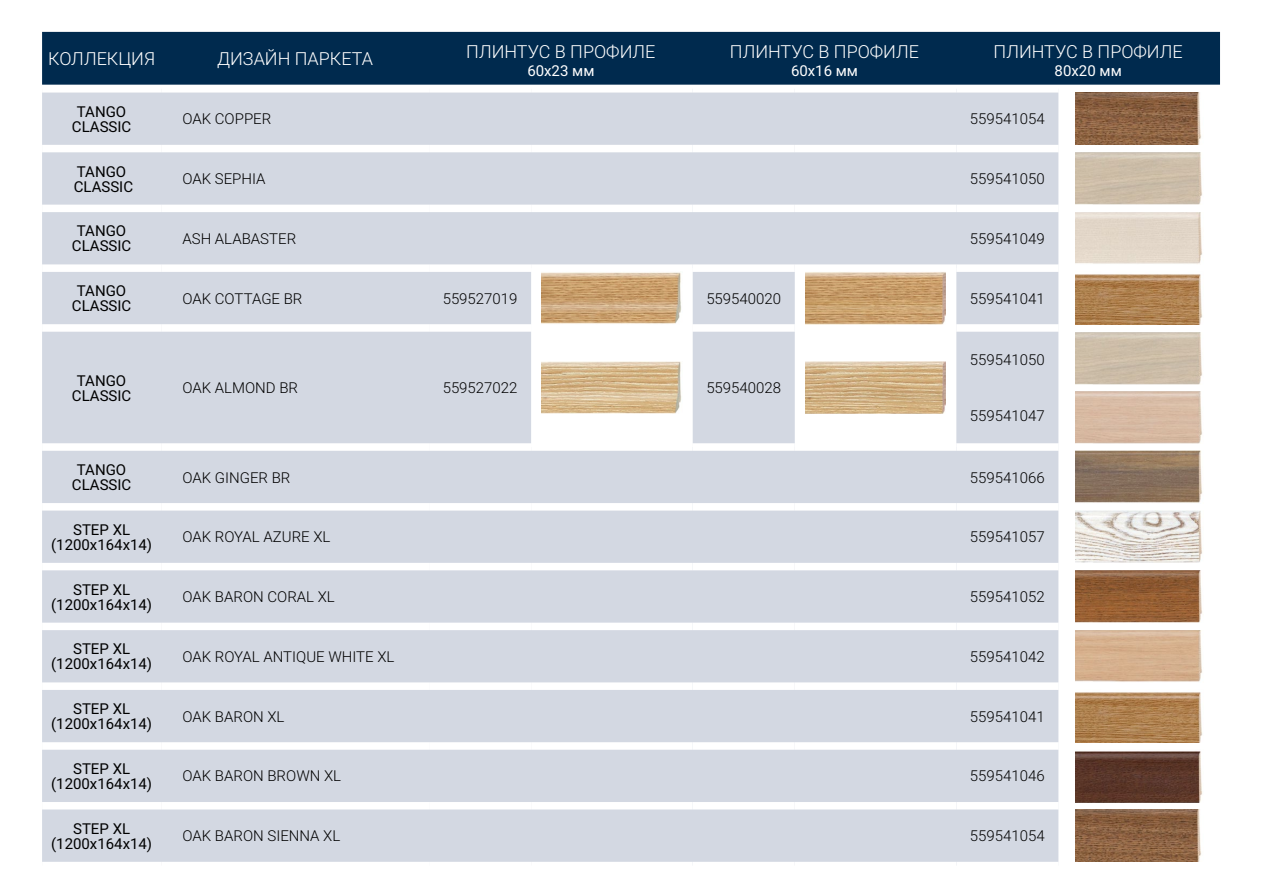
<style>
.page{position:relative;width:1263px;height:893px;background:#fff}
.page>*{position:absolute;margin:0;border:0;box-sizing:border-box;transform-origin:0 0}
.t1{font:300 18px "Roboto";color:#fff}
.t2{font:300 15px "Roboto";color:#000}
.t3{font:15px/15px "Roboto";color:#000;text-align:center}
.t4{font:15px "Roboto";color:#fff}
</style>
<div class="page">
<div style="left:42px;top:93px;width:1016px;height:769px;background:#d3d8e2"></div>
<div style="left:161px;top:503px;width:268px;height:8px;background:#fff"></div>
<div style="left:956px;top:503px;width:102px;height:8px;background:#fff"></div>
<div style="left:161px;top:563px;width:268px;height:7px;background:#fff"></div>
<div style="left:956px;top:563px;width:102px;height:7px;background:#fff"></div>
<div style="left:161px;top:623px;width:268px;height:7px;background:#fff"></div>
<div style="left:956px;top:623px;width:102px;height:7px;background:#fff"></div>
<div style="left:161px;top:682px;width:268px;height:8px;background:#fff"></div>
<div style="left:956px;top:682px;width:102px;height:8px;background:#fff"></div>
<div style="left:161px;top:742px;width:268px;height:8px;background:#fff"></div>
<div style="left:956px;top:742px;width:102px;height:8px;background:#fff"></div>
<div style="left:161px;top:802px;width:268px;height:7px;background:#fff"></div>
<div style="left:956px;top:802px;width:102px;height:7px;background:#fff"></div>
<div style="left:956px;top:324px;width:102px;height:8px;background:#fff"></div>
<div style="left:429px;top:145px;width:102px;height:7px;background:#fff"></div>
<div style="left:429px;top:205px;width:102px;height:7px;background:#fff"></div>
<div style="left:429px;top:503px;width:102px;height:8px;background:#fff"></div>
<div style="left:429px;top:563px;width:102px;height:7px;background:#fff"></div>
<div style="left:429px;top:623px;width:102px;height:7px;background:#fff"></div>
<div style="left:429px;top:682px;width:102px;height:8px;background:#fff"></div>
<div style="left:429px;top:742px;width:102px;height:8px;background:#fff"></div>
<div style="left:429px;top:802px;width:102px;height:7px;background:#fff"></div>
<div style="left:956px;top:443px;width:102px;height:8px;background:#fff"></div>
<div style="left:161px;top:145px;width:268px;height:7px;background:#fff"></div>
<div style="left:161px;top:205px;width:268px;height:7px;background:#fff"></div>
<div style="left:161px;top:264px;width:268px;height:8px;background:#fff"></div>
<div style="left:429px;top:264px;width:102px;height:8px;background:#fff"></div>
<div style="left:161px;top:324px;width:268px;height:8px;background:#fff"></div>
<div style="left:161px;top:443px;width:268px;height:8px;background:#fff"></div>
<div style="left:429px;top:324px;width:102px;height:8px;background:#fff"></div>
<div style="left:429px;top:443px;width:102px;height:8px;background:#fff"></div>
<div style="left:531px;top:324px;width:162px;height:8px;background:#fff"></div>
<div style="left:693px;top:324px;width:102px;height:8px;background:#fff"></div>
<div style="left:795px;top:324px;width:161px;height:8px;background:#fff"></div>
<div style="left:42px;top:145px;width:119px;height:7px;background:#fff"></div>
<div style="left:42px;top:205px;width:119px;height:7px;background:#fff"></div>
<div style="left:42px;top:264px;width:119px;height:8px;background:#fff"></div>
<div style="left:42px;top:324px;width:119px;height:8px;background:#fff"></div>
<div style="left:42px;top:443px;width:119px;height:8px;background:#fff"></div>
<div style="left:42px;top:503px;width:119px;height:8px;background:#fff"></div>
<div style="left:42px;top:563px;width:119px;height:7px;background:#fff"></div>
<div style="left:42px;top:623px;width:119px;height:7px;background:#fff"></div>
<div style="left:42px;top:682px;width:119px;height:8px;background:#fff"></div>
<div style="left:42px;top:742px;width:119px;height:8px;background:#fff"></div>
<div style="left:42px;top:802px;width:119px;height:7px;background:#fff"></div>
<div style="left:956px;top:145px;width:102px;height:7px;background:#fff"></div>
<div style="left:956px;top:205px;width:102px;height:7px;background:#fff"></div>
<div style="left:956px;top:264px;width:102px;height:8px;background:#fff"></div>
<div style="left:531px;top:145px;width:162px;height:7px;background:#fff"></div>
<div style="left:693px;top:145px;width:102px;height:7px;background:#fff"></div>
<div style="left:795px;top:145px;width:161px;height:7px;background:#fff"></div>
<div style="left:531px;top:205px;width:162px;height:7px;background:#fff"></div>
<div style="left:693px;top:205px;width:102px;height:7px;background:#fff"></div>
<div style="left:795px;top:205px;width:161px;height:7px;background:#fff"></div>
<div style="left:531px;top:264px;width:162px;height:8px;background:#fff"></div>
<div style="left:693px;top:264px;width:102px;height:8px;background:#fff"></div>
<div style="left:795px;top:264px;width:161px;height:8px;background:#fff"></div>
<div style="left:531px;top:443px;width:162px;height:8px;background:#fff"></div>
<div style="left:693px;top:443px;width:102px;height:8px;background:#fff"></div>
<div style="left:795px;top:443px;width:161px;height:8px;background:#fff"></div>
<div style="left:531px;top:503px;width:162px;height:8px;background:#fff"></div>
<div style="left:693px;top:503px;width:102px;height:8px;background:#fff"></div>
<div style="left:795px;top:503px;width:161px;height:8px;background:#fff"></div>
<div style="left:531px;top:563px;width:162px;height:7px;background:#fff"></div>
<div style="left:693px;top:563px;width:102px;height:7px;background:#fff"></div>
<div style="left:795px;top:563px;width:161px;height:7px;background:#fff"></div>
<div style="left:531px;top:623px;width:162px;height:7px;background:#fff"></div>
<div style="left:693px;top:623px;width:102px;height:7px;background:#fff"></div>
<div style="left:795px;top:623px;width:161px;height:7px;background:#fff"></div>
<div style="left:531px;top:682px;width:162px;height:8px;background:#fff"></div>
<div style="left:693px;top:682px;width:102px;height:8px;background:#fff"></div>
<div style="left:795px;top:682px;width:161px;height:8px;background:#fff"></div>
<div style="left:531px;top:742px;width:162px;height:8px;background:#fff"></div>
<div style="left:693px;top:742px;width:102px;height:8px;background:#fff"></div>
<div style="left:795px;top:742px;width:161px;height:8px;background:#fff"></div>
<div style="left:531px;top:802px;width:162px;height:7px;background:#fff"></div>
<div style="left:693px;top:802px;width:102px;height:7px;background:#fff"></div>
<div style="left:795px;top:802px;width:161px;height:7px;background:#fff"></div>
<img style="left:1075px;top:93px;width:126px;height:52px">
<img style="left:1075px;top:152px;width:127px;height:53px">
<img style="left:1075px;top:212px;width:127px;height:52px">
<img style="left:542px;top:272px;width:140px;height:52px">
<img style="left:805px;top:272px;width:141px;height:52px">
<img style="left:1075px;top:274px;width:127px;height:50px">
<img style="left:542px;top:361px;width:140px;height:53px">
<img style="left:805px;top:361px;width:141px;height:53px">
<img style="left:1075px;top:332px;width:127px;height:53px">
<img style="left:1075px;top:391px;width:127px;height:53px">
<img style="left:1075px;top:451px;width:127px;height:52px">
<img style="left:1075px;top:511px;width:128px;height:52px">
<img style="left:1075px;top:570px;width:127px;height:53px">
<img style="left:1075px;top:630px;width:127px;height:52px">
<img style="left:1075px;top:692px;width:127px;height:50px">
<img style="left:1075px;top:751px;width:127px;height:51px">
<img style="left:1075px;top:809px;width:126px;height:53px">
<div style="left:42px;top:32px;width:1178px;height:53px;background:#002a4e"></div>
<p class="t1" style="left:48px;top:46px;width:108px">коллекция</p>
<p class="t1" style="left:217px;top:46px;width:157px">Дизайн паркета</p>
<p class="t1" style="left:466px;top:39px;width:191px">Плинтус в п рофиле</p>
<p class="t4" style="left:527px;top:60px;width:69px">60х23 мм</p>
<p class="t1" style="left:730px;top:39px;width:191px">Плинтус в п рофиле</p>
<p class="t4" style="left:791px;top:60px;width:69px">60х16 мм</p>
<p class="t1" style="left:994px;top:39px;width:191px">Плинтус в п рофиле</p>
<p class="t4" style="left:1055px;top:60px;width:69px">80х20 мм</p>
<p class="t3" style="left:72px;top:103px;width:61px">TANGO<br>CLASSIC</p>
<p class="t2" style="left:182px;top:108px;width:90px">OAK COPPER</p>
<p class="t2" style="left:970px;top:108px;width:76px">559541054</p>
<p class="t3" style="left:74px;top:163px;width:61px;text-align:left">TANGO<br>CLASSIC</p>
<p class="t2" style="left:182px;top:168px;width:85px">OAK SEPHIA</p>
<p class="t2" style="left:970px;top:168px;width:76px">559541050</p>
<p class="t3" style="left:72px;top:223px;width:61px">TANGO<br>CLASSIC</p>
<p class="t2" style="left:182px;top:228px;width:115px">ASH ALABASTER</p>
<p class="t2" style="left:970px;top:228px;width:76px">559541049</p>
<p class="t3" style="left:72px;top:283px;width:61px">TANGO<br>CLASSIC</p>
<p class="t2" style="left:182px;top:288px;width:122px">OAK COTTAGE BR</p>
<p class="t2" style="left:443px;top:288px;width:76px">559527019</p>
<p class="t2" style="left:706px;top:288px;width:76px">559540020</p>
<p class="t2" style="left:970px;top:288px;width:76px">559541041</p>
<p class="t3" style="left:72px;top:372px;width:61px">TANGO<br>CLASSIC</p>
<p class="t2" style="left:182px;top:377px;width:117px">OAK ALMOND BR</p>
<p class="t2" style="left:443px;top:377px;width:76px">559527022</p>
<p class="t2" style="left:706px;top:377px;width:76px">559540028</p>
<p class="t2" style="left:970px;top:349px;width:76px">559541050</p>
<p class="t2" style="left:970px;top:405px;width:76px">559541047</p>
<p class="t3" style="left:72px;top:462px;width:61px">TANGO<br>CLASSIC</p>
<p class="t2" style="left:182px;top:467px;width:110px">OAK GINGER BR</p>
<p class="t2" style="left:970px;top:467px;width:76px">559541066</p>
<p class="t3" style="left:51px;top:521px;width:103px">STEP XL (1200x164x14)</p>
<p class="t2" style="left:182px;top:526px;width:150px">OAK ROYAL AZURE XL</p>
<p class="t2" style="left:970px;top:526px;width:76px">559541057</p>
<p class="t3" style="left:51px;top:581px;width:103px">STEP XL (1200x164x14)</p>
<p class="t2" style="left:182px;top:586px;width:154px">OAK BARON CORAL XL</p>
<p class="t2" style="left:970px;top:586px;width:76px">559541052</p>
<p class="t3" style="left:51px;top:641px;width:103px">STEP XL (1200x164x14)</p>
<p class="t2" style="left:182px;top:646px;width:214px">OAK ROYAL ANTIQUE WHite XL</p>
<p class="t2" style="left:970px;top:646px;width:76px">559541042</p>
<p class="t3" style="left:51px;top:701px;width:103px">STEP XL (1200x164x14)</p>
<p class="t2" style="left:182px;top:706px;width:104px">OAK BARON XL</p>
<p class="t2" style="left:970px;top:706px;width:76px">559541041</p>
<p class="t3" style="left:51px;top:761px;width:103px">STEP XL (1200x164x14)</p>
<p class="t2" style="left:182px;top:766px;width:160px">OAK BARON BROWN XL</p>
<p class="t2" style="left:970px;top:766px;width:76px">559541046</p>
<p class="t3" style="left:51px;top:820px;width:103px">STEP XL (1200x164x14)</p>
<p class="t2" style="left:182px;top:825px;width:159px">OAK BARON SIENNA XL</p>
<p class="t2" style="left:970px;top:825px;width:76px">559541054</p>
</div>
